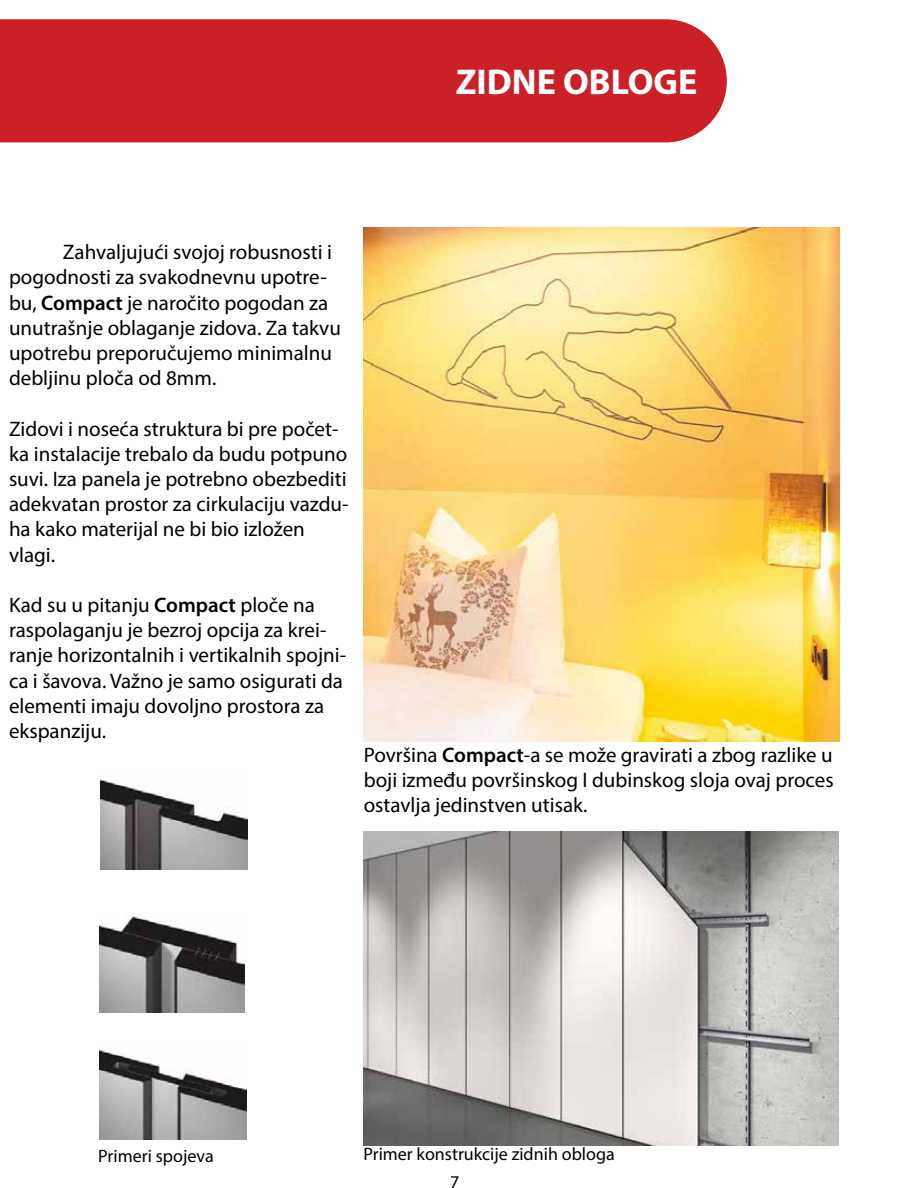
<style>
.page{position:relative;width:918px;height:1188px;background:#fff}
.page>*{position:absolute;margin:0;border:0;box-sizing:border-box;transform-origin:0 0}
.t1{font:700 36px "Myriad Pro";color:#fff}
.t2{font:21px/25.2px "Myriad Pro";color:#000}
.t3{font:18px "Myriad Pro";color:#000}
.s1{font-weight:600}
</style>
<div class="page">
<img style="left:363px;top:227px;width:476px;height:515px">
<img style="left:100px;top:1050px;width:146px;height:90px">
<div style="left:0;top:19px;width:727px;height:123px;background:#cc2027"></div>
<img style="left:100px;top:915px;width:145px;height:97px">
<img style="left:100px;top:779px;width:148px;height:91px">
<img style="left:363px;top:832px;width:476px;height:313px">
<h1 class="t1" style="left:456px;top:58px;width:243px">ZIDNE OBLOGE</h1>
<p class="t2" style="left:9px;top:239px;width:333px;text-indent:54px">Zahvaljujući svojoj robusnosti i pogodnosti za svakodnevnu upotre&shy;bu, <span class="s1">Compact</span> je naročito pogodan za unutrašnje oblaganje zidova. Za takvu upotrebu preporučujemo minimalnu debljinu ploča od 8mm.</p>
<p class="t2" style="left:9px;top:416px;width:341px">Zidovi i noseća struktura bi pre počet&shy;ka instalacije trebalo da budu potpuno suvi. Iza panela je potrebno obezbediti adekvatan prostor za cirkulaciju vazdu&shy;ha kako materijal ne bi bio izložen vlagi.</p>
<p class="t2" style="left:9px;top:592px;width:339px">Kad su u pitanju <span class="s1">Compact</span> ploče na raspolaganju je bezroj opcija za krei&shy;ranje horizontalnih i vertikalnih spojni&shy;ca i šavova. Važno je samo osigurati da elementi imaju dovoljno prostora za ekspanziju.</p>
<p class="t2" style="left:364px;top:742px;width:471px;text-align:justify">Površina <span class="s1">Compact</span>-a se može gravirati a zbog razlike u boji između površinskog I dubinskog sloja ovaj proces ostavlja jedinstven utisak.</p>
<p class="t3" style="left:98px;top:1145px;width:117px">Primeri spojeva</p>
<p class="t3" style="left:363px;top:1143px;width:253px">Primer konstrukcije zidnih obloga</p>
<p class="t3" style="left:450px;top:1171px;width:11px">7</p>
</div>
